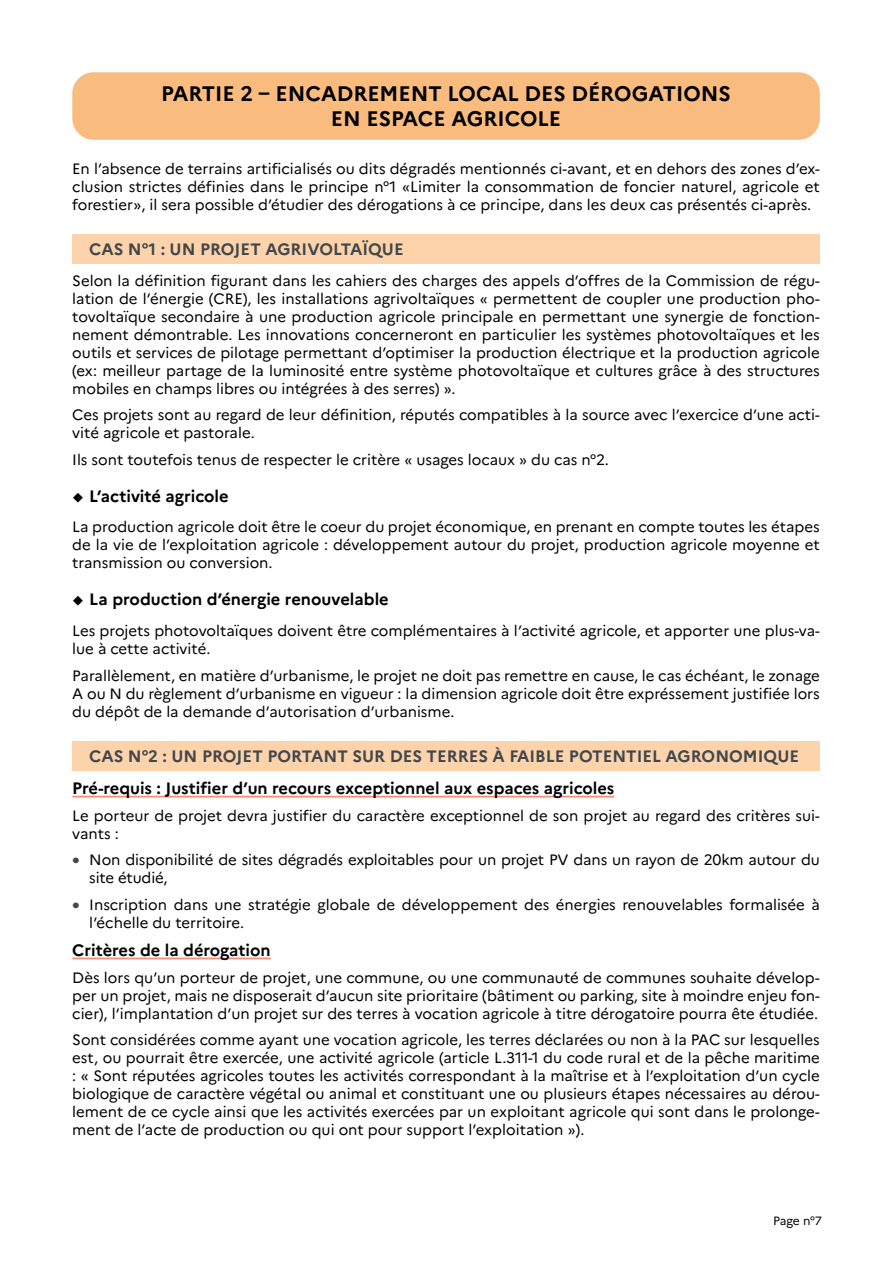
<style>
.page{position:relative;width:893px;height:1263px;background:#fff}
.page>*{position:absolute;margin:0;border:0;box-sizing:border-box;transform-origin:0 0}
.t1{font:700 21px/25.2px "Marianne";color:#000}
.t2{font:700 16.5px "Marianne";color:#000}
.t3{font:700 16.5px "Marianne";color:#42474c}
.t4{font:15px/18px "Marianne";color:#000;text-align:justify}
.t5{font:12px "Marianne";color:#000}
.s1{font-weight:700;font-size:18px;color:#42474c}
</style>
<div class="page">
<div style="left:72px;top:72px;width:748px;height:68px;background:#f9bc7e;border-radius:21px"></div>
<div style="left:72px;top:234px;width:748px;height:29px;background:#fcd3aa"></div>
<div style="left:72px;top:741px;width:748px;height:29px;background:#fcd3aa"></div>
<hr style="left:72px;top:796px;width:542px;height:1px;background:#f68e76">
<hr style="left:72px;top:957px;width:199px;height:2px;background:#f68e76">
<h1 class="t1" style="left:161px;top:81px;width:25px">Partie</h1>
<h1 class="t1" style="left:331px;top:81px;width:402px;text-indent:-91px">2 – ENCADREMENT LOCAL DES DÉROGATIONS<br>EN ESPACE AGRICOLE</h1>
<p class="t4" style="left:72px;top:159px;width:749px">En l’absence de terrains artificialisés ou dits dégradés mentionnés ci-avant, et en dehors des zones d’ex&shy;clusion strictes définies dans le principe n°1 «Limiter la consommation de foncier naturel, agricole et forestier», il sera possible d’étudier des dérogations à ce principe, dans les deux cas présentés ci-après.</p>
<p class="t3" style="left:89px;top:239px;width:316px">CAS N°1 : UN PROJET AGRIVOLTAÏQUE</p>
<p class="t4" style="left:72px;top:271px;width:749px">Selon la définition figurant dans les cahiers des charges des appels d’offres de la Commission de régu&shy;lation de l’énergie (CRE), les installations agrivoltaïques « permettent de coupler une production pho&shy;tovoltaïque secondaire à une production agricole principale en permettant une synergie de fonction&shy;nement démontrable. Les innovations concerneront en particulier les systèmes photovoltaïques et les outils et services de pilotage permettant d’optimiser la production électrique et la production agricole (ex: meilleur partage de la luminosité entre système photovoltaïque et cultures grâce à des structures mobiles en champs libres ou intégrées à des serres) ».</p>
<p class="t4" style="left:72px;top:406px;width:749px">Ces projets sont au regard de leur définition, réputés compatibles à la source avec l’exercice d’une acti&shy;vité agricole et pastorale.</p>
<p class="t4" style="left:72px;top:450px;width:538px">Ils sont toutefois tenus de respecter le critère « usages locaux » du cas n°2.</p>
<p class="t2" style="left:89px;top:486px;width:141px">L’activité agricole</p>
<p class="t4" style="left:72px;top:518px;width:749px">La production agricole doit être le coeur du projet économique, en prenant en compte toutes les étapes de la vie de l’exploitation agricole : développement autour du projet, production agricole moyenne et transmission ou conversion.</p>
<p class="t2" style="left:89px;top:589px;width:301px">La production d’énergie renouvelable</p>
<p class="t4" style="left:72px;top:622px;width:749px">Les projets photovoltaïques doivent être complémentaires à l’activité agricole, et apporter une plus-va&shy;lue à cette activité.</p>
<p class="t4" style="left:72px;top:666px;width:749px">Parallèlement, en matière d’urbanisme, le projet ne doit pas remettre en cause, le cas échéant, le zonage A ou N du règlement d’urbanisme en vigueur : la dimension agricole doit être expréssement justifiée lors du dépôt de la demande d’autorisation d’urbanisme.</p>
<p class="t3" style="left:89px;top:746px;width:711px">CAS N°2 : UN PROJET PORTANT SUR DES TERRES À FAIBLE POTENTIEL AGRONOMIQUE</p>
<p class="t2" style="left:72px;top:778px;width:544px">Pré-requis : Justifier d’un recours exceptionnel aux espaces agricoles</p>
<p class="t4" style="left:72px;top:806px;width:749px">Le porteur de projet devra justifier du caractère exceptionnel de son projet au regard des critères sui&shy;vants :</p>
<p class="t4" style="left:89px;top:851px;width:732px;text-indent:-17px"><span class="s1">•</span> Non disponibilité de sites dégradés exploitables pour un projet PV dans un rayon de 20km autour du site étudié,</p>
<p class="t4" style="left:89px;top:895px;width:732px;text-indent:-17px"><span class="s1">•</span> Inscription dans une stratégie globale de développement des énergies renouvelables formalisée à l’échelle du territoire.</p>
<p class="t2" style="left:72px;top:940px;width:200px">Critères de la dérogation</p>
<p class="t4" style="left:72px;top:968px;width:749px">Dès lors qu’un porteur de projet, une commune, ou une communauté de communes souhaite dévelop&shy;per un projet, mais ne disposerait d’aucun site prioritaire (bâtiment ou parking, site à moindre enjeu fon&shy;cier), l’implantation d’un projet sur des terres à vocation agricole à titre dérogatoire pourra ête étudiée.</p>
<p class="t4" style="left:72px;top:1031px;width:749px">Sont considérées comme ayant une vocation agricole, les terres déclarées ou non à la PAC sur lesquelles est, ou pourrait être exercée, une activité agricole (article L.311-1 du code rural et de la pêche maritime : « Sont réputées agricoles toutes les activités correspondant à la maîtrise et à l’exploitation d’un cycle biologique de caractère végétal ou animal et constituant une ou plusieurs étapes nécessaires au dérou&shy;lement de ce cycle ainsi que les activités exercées par un exploitant agricole qui sont dans le prolonge&shy;ment de l’acte de production ou qui ont pour support l’exploitation »).</p>
<p class="t5" style="left:773px;top:1213px;width:50px">Page n°7</p>
</div>
